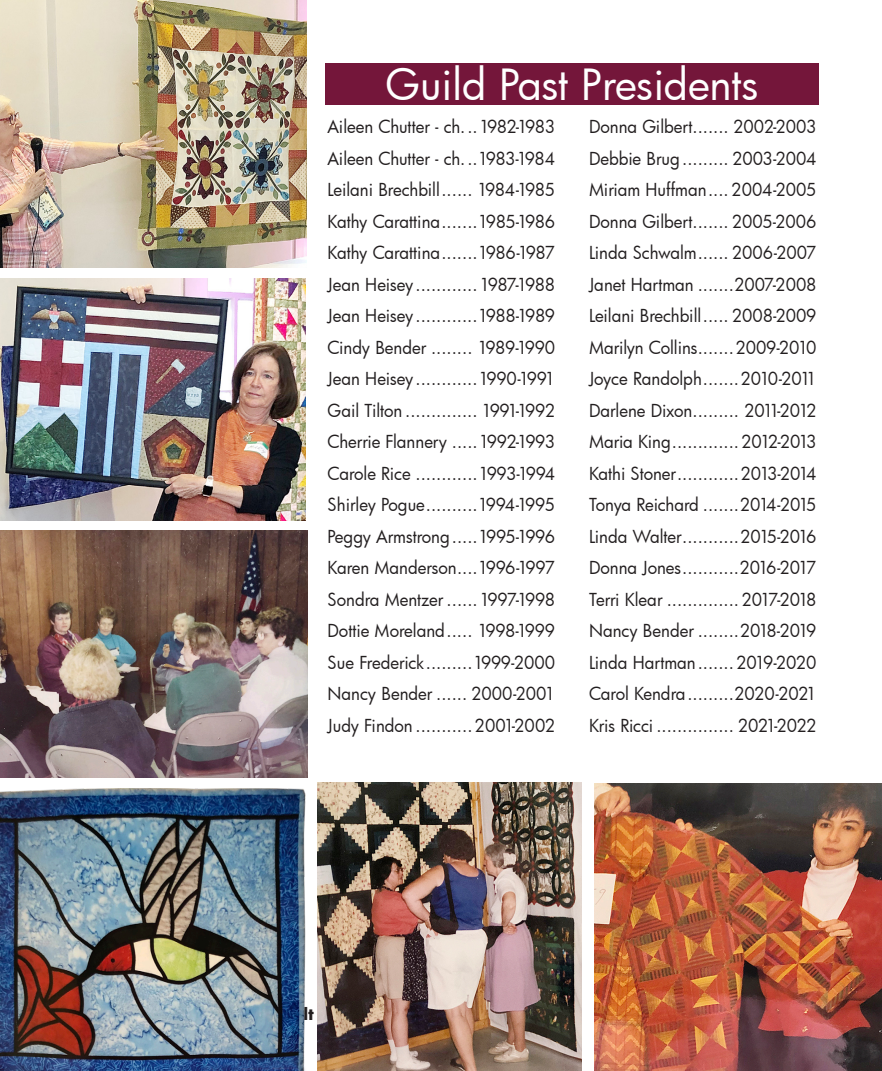
<style>
.page{position:relative;width:882px;height:1071px;background:#fff}
.page>*{position:absolute;margin:0;border:0;box-sizing:border-box;transform-origin:0 0}
.Quilt_Direction_Purp{font:42px "Futura Bk";color:#fff}
.Quilt_Direction_Purp-2{font:17.5px "Futura Bk";letter-spacing:-.005em;color:#231f20;scale:.96 1}
.Quilt_Direction_Purp-3{font:17.5px "Futura Bk";letter-spacing:-.025em;color:#231f20;scale:.96 1}
</style>
<div class="page">
<img style="left:0;top:278px;width:305px;height:242px">
<img style="left:0;top:0;width:307px;height:268px">
<img style="left:0;top:788px;width:306px;height:283px">
<img style="left:0;top:530px;width:307px;height:248px">
<img style="left:318px;top:783px;width:264px;height:288px">
<img style="left:595px;top:783px;width:287px;height:288px">
<div style="left:325px;top:63px;width:494px;height:42px;background:#74163a"></div>
<p class="Quilt_Direction_Purp" style="left:386px;top:56px;width:374px">Guild Past Presidents</p>
<p class="Quilt_Direction_Purp-2" style="left:328px;top:115px;width:238px">Aileen Chutter - ch...1982-1983</p>
<p class="Quilt_Direction_Purp-2" style="left:328px;top:146px;width:238px">Aileen Chutter - ch...1983-1984</p>
<p class="Quilt_Direction_Purp-2" style="left:328px;top:178px;width:238px">Leilani Brechbill...... 1984-1985</p>
<p class="Quilt_Direction_Purp-2" style="left:328px;top:209px;width:238px">Kathy Carattina.......1985-1986</p>
<p class="Quilt_Direction_Purp-2" style="left:328px;top:241px;width:238px">Kathy Carattina.......1986-1987</p>
<p class="Quilt_Direction_Purp-2" style="left:328px;top:272px;width:238px">Jean Heisey ............1987-1988</p>
<p class="Quilt_Direction_Purp-2" style="left:328px;top:304px;width:238px">Jean Heisey ............1988-1989</p>
<p class="Quilt_Direction_Purp-2" style="left:328px;top:335px;width:238px">Cindy Bender ........ 1989-1990</p>
<p class="Quilt_Direction_Purp-2" style="left:328px;top:367px;width:238px">Jean Heisey ............1990-1991</p>
<p class="Quilt_Direction_Purp-2" style="left:328px;top:398px;width:238px">Gail Tilton .............. 1991-1992</p>
<p class="Quilt_Direction_Purp-2" style="left:328px;top:430px;width:238px">Cherrie Flannery .....1992-1993</p>
<p class="Quilt_Direction_Purp-3" style="left:328px;top:461px;width:238px">Carole Rice ............1993-1994</p>
<p class="Quilt_Direction_Purp-2" style="left:328px;top:493px;width:238px">Shirley Pogue..........1994-1995</p>
<p class="Quilt_Direction_Purp-2" style="left:328px;top:524px;width:238px">Peggy Armstrong.....1995-1996</p>
<p class="Quilt_Direction_Purp-2" style="left:328px;top:556px;width:238px">Karen Manderson....1996-1997</p>
<p class="Quilt_Direction_Purp-2" style="left:328px;top:587px;width:238px">Sondra Mentzer ......1997-1998</p>
<p class="Quilt_Direction_Purp-2" style="left:328px;top:619px;width:238px">Dottie Moreland..... 1998-1999</p>
<p class="Quilt_Direction_Purp-2" style="left:328px;top:650px;width:238px">Sue Frederick.........1999-2000</p>
<p class="Quilt_Direction_Purp-2" style="left:328px;top:682px;width:238px">Nancy Bender ...... 2000-2001</p>
<p class="Quilt_Direction_Purp-2" style="left:328px;top:713px;width:238px">Judy Findon ...........2001-2002</p>
<p class="Quilt_Direction_Purp-2" style="left:589px;top:115px;width:238px">Donna Gilbert....... 2002-2003</p>
<p class="Quilt_Direction_Purp-2" style="left:589px;top:146px;width:238px">Debbie Brug......... 2003-2004</p>
<p class="Quilt_Direction_Purp-2" style="left:589px;top:178px;width:238px">Miriam Huffman....2004-2005</p>
<p class="Quilt_Direction_Purp-2" style="left:589px;top:209px;width:238px">Donna Gilbert....... 2005-2006</p>
<p class="Quilt_Direction_Purp-2" style="left:589px;top:241px;width:238px">Linda Schwalm...... 2006-2007</p>
<p class="Quilt_Direction_Purp-2" style="left:589px;top:272px;width:238px">Janet Hartman .......2007-2008</p>
<p class="Quilt_Direction_Purp-2" style="left:589px;top:304px;width:238px">Leilani Brechbill..... 2008-2009</p>
<p class="Quilt_Direction_Purp-2" style="left:589px;top:335px;width:238px">Marilyn Collins.......2009-2010</p>
<p class="Quilt_Direction_Purp-2" style="left:589px;top:367px;width:238px">Joyce Randolph.......2010-2011</p>
<p class="Quilt_Direction_Purp-2" style="left:589px;top:398px;width:238px">Darlene Dixon......... 2011-2012</p>
<p class="Quilt_Direction_Purp-2" style="left:589px;top:430px;width:238px">Maria King.............2012-2013</p>
<p class="Quilt_Direction_Purp-2" style="left:589px;top:461px;width:238px">Kathi Stoner............2013-2014</p>
<p class="Quilt_Direction_Purp-2" style="left:589px;top:493px;width:238px">Tonya Reichard .......2014-2015</p>
<p class="Quilt_Direction_Purp-2" style="left:589px;top:524px;width:238px">Linda Walter...........2015-2016</p>
<p class="Quilt_Direction_Purp-2" style="left:589px;top:556px;width:238px">Donna Jones...........2016-2017</p>
<p class="Quilt_Direction_Purp-2" style="left:589px;top:587px;width:238px">Terri Klear ..............2017-2018</p>
<p class="Quilt_Direction_Purp-2" style="left:589px;top:619px;width:238px">Nancy Bender ........2018-2019</p>
<p class="Quilt_Direction_Purp-2" style="left:589px;top:650px;width:238px">Linda Hartman.......2019-2020</p>
<p class="Quilt_Direction_Purp-2" style="left:589px;top:682px;width:238px">Carol Kendra.........2020-2021</p>
<p class="Quilt_Direction_Purp-3" style="left:589px;top:713px;width:238px">Kris Ricci ............... 2021-2022</p>
</div>
